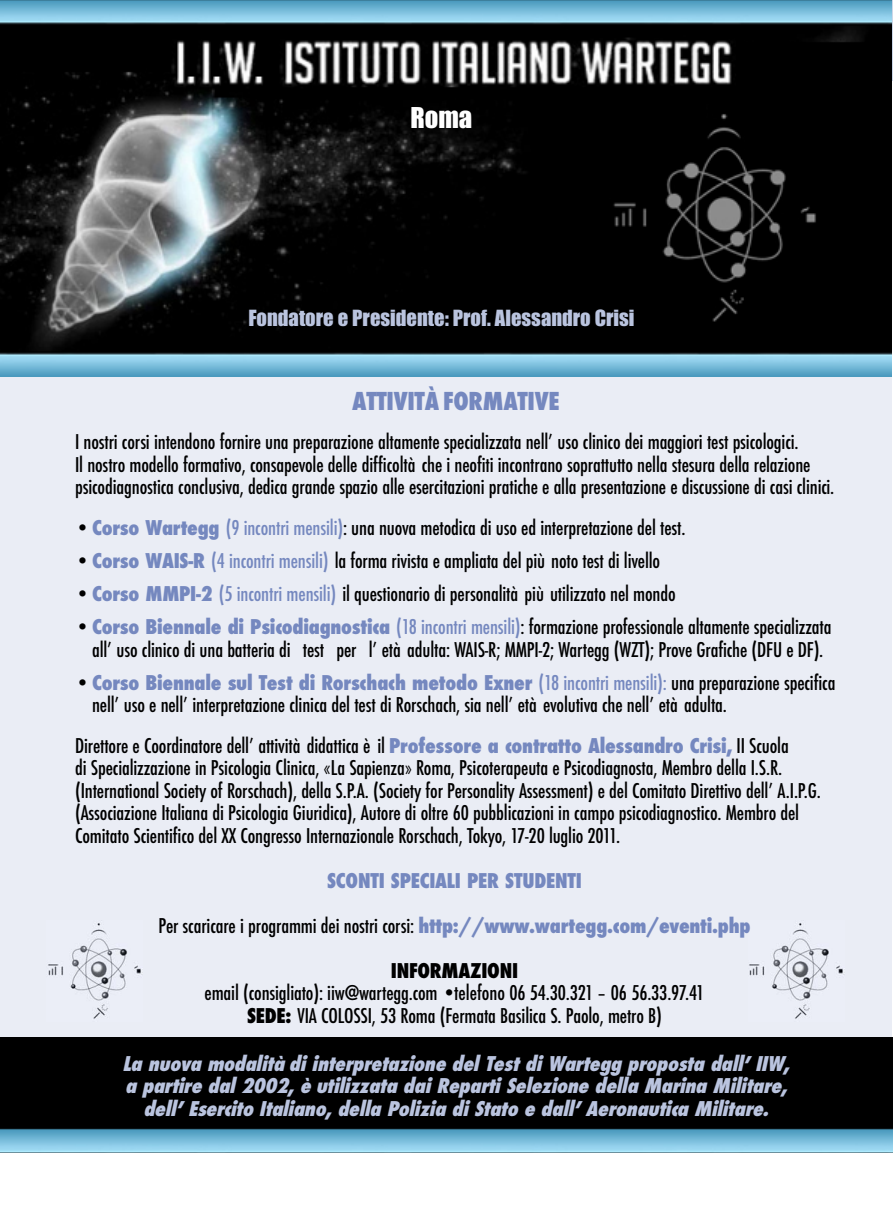
<style>
.page{position:relative;width:893px;height:1212px;background:#fff}
.page>*{position:absolute;margin:0;border:0;box-sizing:border-box;transform-origin:0 0}
.t1{font:26.55px "Impact";color:#fff}
.t2{font:800 condensed 24px "Futura";letter-spacing:-.01em;color:#7588bf}
.t3{font:20.55px "Impact";color:#bac4df}
.t4{font:500 condensed 19.8px/22.5px "Futura";letter-spacing:-.01em;color:#000}
.t5{font:italic 800 condensed 19.8px/22.5px "Futura";color:#bac4df;text-align:center}
.t6{font:800 condensed 19.8px "Futura";letter-spacing:-.01em;color:#7588bf}
.t7{font:800 condensed 19.8px "Futura";letter-spacing:-.01em;color:#000}
.s1{font-weight:800}
.s2{font-weight:800;color:#7588bf}
.s3{color:#7588bf}
</style>
<div class="page">
<div style="left:0;top:370px;width:891px;height:759px;background:#eaedf5"></div>
<div style="left:0;top:1038px;width:893px;height:91px;background:#000"></div>
<img style="left:48px;top:923px;width:93px;height:96px">
<img style="left:749px;top:923px;width:94px;height:96px">
<img style="left:0;top:0;width:892px;height:377px">
<img style="left:0;top:1129px;width:893px;height:23px">
<h1 class="t1" style="left:411px;top:109px;width:63px">Roma</h1>
<p class="t3" style="left:248px;top:311px;width:388px">Fondatore e Presidente: Prof. Alessandro Crisi</p>
<p class="t2" style="left:352px;top:391px;width:209px">ATTIVITÀ FORMATIVE</p>
<p class="t4" style="left:75px;top:432px;width:761px">I nostri corsi intendono fornire una preparazione altamente specializzata nell’ uso clinico dei maggiori test psicologici.<br>Il nostro modello formativo, consapevole delle difficoltà che i neofiti incontrano soprattutto nella stesura della relazione psicodiagnostica conclusiva, dedica grande spazio alle esercitazioni pratiche e alla presentazione e discussione di casi clinici.</p>
<p class="t4" style="left:75px;top:517px;width:612px"><span class="s1">•</span><span class="s2">Corso Wartegg</span> <span class="s3">(9 incontri mensili)</span>: una nuova metodica di uso ed interpretazione del test.</p>
<p class="t4" style="left:75px;top:550px;width:587px"><span class="s1">•</span><span class="s2">Corso WAIS-R</span> <span class="s3">(4 incontri mensili)</span> la forma rivista e ampliata del più noto test di livello</p>
<p class="t4" style="left:75px;top:583px;width:602px"><span class="s1">•</span><span class="s2">Corso MMPI-2</span> <span class="s3">(5 incontri mensili)</span> il questionario di personalità più utilizzato nel mondo</p>
<p class="t4" style="left:75px;top:617px;width:758px;text-align:center"><span class="s1">•</span><span class="s2">Corso Biennale di Psicodiagnostica</span> <span class="s3">(18 incontri mensili)</span>: formazione professionale altamente specializzata all’ uso clinico di una batteria di test per l’ età adulta: WAIS-R; MMPI-2; Wartegg (WZT); Prove Grafiche (DFU e DF).</p>
<p class="t4" style="left:92px;top:672px;width:745px;text-indent:-17px"><span class="s1">•</span><span class="s2">Corso Biennale sul Test di Rorschach metodo Exner</span> <span class="s3">(18 incontri mensili):</span> una preparazione specifica nell’ uso e nell’ interpretazione clinica del test di Rorschach, sia nell’ età evolutiva che nell’ età adulta.</p>
<p class="t4" style="left:75px;top:735px;width:747px">Direttore e Coordinatore dell’ attività didattica è il <span class="s2">Professore a contratto Alessandro Crisi,</span> II Scuola<br>di Specializzazione in Psicologia Clinica, «La Sapienza» Roma, Psicoterapeuta e Psicodiagnosta, Membro della I.S.R. (International Society of Rorschach), della S.P.A. (Society for Personality Assessment) e del Comitato Direttivo dell’ A.I.P.G. (Associazione Italiana di Psicologia Giuridica), Autore di oltre 60 pubblicazioni in campo psicodiagnostico. Membro del Comitato Scientifico del XX Congresso Internazionale Rorschach, Tokyo, 17-20 luglio 2011.</p>
<p class="t6" style="left:327px;top:872px;width:256px">SCONTI SPECIALI PER STUDENTI</p>
<p class="t4" style="left:159px;top:915px;width:593px">Per scaricare i programmi dei nostri corsi: <span class="s2">http://www.wartegg.com/eventi.php</span></p>
<p class="t7" style="left:391px;top:962px;width:129px">INFORMAZIONI</p>
<p class="t4" style="left:205px;top:983px;width:501px;text-align:center">email (consigliato): iiw@wartegg.com •telefono 06 54.30.321 – 06 56.33.97.41<br><span class="s1">SEDE:</span> VIA COLOSSI, 53 Roma (Fermata Basilica S. Paolo, metro B)</p>
<p class="t5" style="left:123px;top:1054px;width:668px">La nuova modalitàdi interpretazione del Test di Wartegg proposta dall’ IIW, a partire dal 2002, èutilizzata dai Reparti Selezione della Marina Militare, dell’ Esercito Italiano, della Polizia di Stato e dall’ Aeronautica Militare.</p>
</div>
